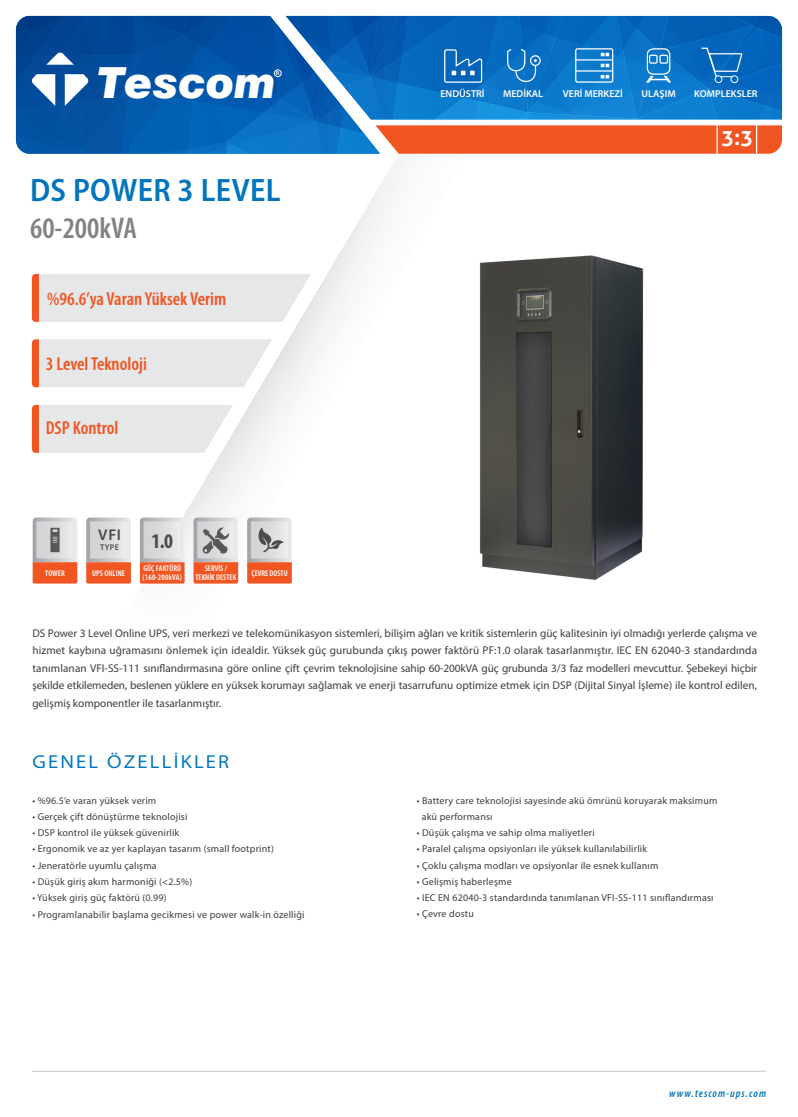
<style>
.page{position:relative;width:798px;height:1117px;background:#fff}
.page>*{position:absolute;margin:0;border:0;box-sizing:border-box;transform-origin:0 0}
.t1{font:italic 900 42.88px "Swiss 721 BT";color:#fff}
.t2{font:600 semi-condensed 32.5px "Myriad Pro";letter-spacing:.01em;color:#0075bd}
.t3{font:600 condensed 30px "Myriad Pro";color:#808285}
.t4{font:700 21.25px "Aller";color:#fff}
.t5{font:700 condensed 20.88px "Myriad Pro";color:#4b4c4d}
.t6{font:600 condensed 18.75px "Myriad Pro";color:#f15622}
.t7{font:semi-expanded 18.75px "Myriad Pro";letter-spacing:.12em;color:#0075bd}
.t8{font:600 15.62px "Myriad Pro";color:#4b4c4d}
.t9{font:11.25px/17.5px "Myriad Pro";color:#3e3e3f;text-align:justify}
.t10{font:italic 600 condensed 11.25px "Myriad Pro";letter-spacing:.09em;color:#0075bd}
.t11{font:10px "Myriad Pro";letter-spacing:.02em;color:#3e3e3f}
.t12{font:600 10px "Myriad Pro";color:#fff}
.t13{font:600 condensed 8.38px/9.4px "Myriad Pro";color:#fff;text-align:center}
.t14{font:600 8.38px "Myriad Pro";color:#4b4c4d}
.t15{font:700 5.12px "Arial";color:#fff}
</style>
<div class="page">
<img style="left:90px;top:155px;width:312px;height:429px">
<svg style="left:32px;top:274px;width:279px;height:48px;background:#e7e3e3"></svg>
<svg style="left:32px;top:339px;width:240px;height:48px;background:#e7e3e3"></svg>
<svg style="left:32px;top:405px;width:201px;height:47px;background:#e7e3e3"></svg>
<hr style="left:32px;top:1070px;width:733px;height:1px;background:#c7c8ca">
<svg style="left:16px;top:16px;width:766px;height:138px;background:#2f6bab"></svg>
<svg style="left:32px;top:515px;width:261px;height:68px"></svg>
<img style="left:479px;top:255px;width:165px;height:325px">
<p class="t1" style="left:98px;top:56px;width:179px">Tescom</p>
<p class="t15" style="left:276px;top:70px;width:5px">R</p>
<p class="t2" style="left:30px;top:170px;width:252px">DS POWER 3 LEVEL</p>
<p class="t3" style="left:30px;top:210px;width:108px">60-200kVA</p>
<p class="t6" style="left:47px;top:287px;width:181px">%96.6’ya Varan Yüksek Verim</p>
<p class="t6" style="left:46px;top:351px;width:102px">3 Level Teknoloji</p>
<p class="t6" style="left:46px;top:416px;width:74px">DSP Kontrol</p>
<p class="t8" style="left:98px;top:525px;width:24px">VFI</p>
<p class="t14" style="left:100px;top:542px;width:21px">TYPE</p>
<p class="t5" style="left:151px;top:527px;width:23px">1.0</p>
<p class="t13" style="left:45px;top:568px;width:21px">TOWER</p>
<p class="t13" style="left:92px;top:568px;width:34px">UPS ONLINE</p>
<p class="t13" style="left:142px;top:563px;width:41px;text-align:left">GÜÇ FAKTÖRÜ (160-200kVA)</p>
<p class="t13" style="left:195px;top:563px;width:42px">SERVİS /<br>TEKNİK DESTEK</p>
<p class="t13" style="left:251px;top:568px;width:38px">ÇEVRE DOSTU</p>
<p class="t12" style="left:440px;top:88px;width:46px">ENDÜSTRİ</p>
<p class="t12" style="left:503px;top:88px;width:41px">MEDİKAL</p>
<p class="t12" style="left:562px;top:88px;width:61px">VERİ MERKEZİ</p>
<p class="t12" style="left:641px;top:88px;width:36px">ULAŞIM</p>
<p class="t12" style="left:693px;top:88px;width:65px">KOMPLEKSLER</p>
<p class="t4" style="left:721px;top:124px;width:33px">3:3</p>
<p class="t9" style="left:32px;top:624px;width:726px">DS Power 3 Level Online UPS, veri merkezi ve telekomünikasyon sistemleri, bilişim ağları ve kritik sistemlerin güç kalitesinin iyi olmadığı yerlerde çalışma ve hizmet kaybına uğramasını önlemek için idealdir. Yüksek güç gurubunda çıkış power faktörü PF:1.0 olarak tasarlanmıştır. IEC EN 62040-3 standardında tanımlanan VFI-SS-111 sınıflandırmasına göre online çift çevrim teknolojisine sahip 60-200kVA güç grubunda 3/3 faz modelleri mevcuttur. Şebekeyi hiçbir şekilde etkilemeden, beslenen yüklere en yüksek korumayı sağlamak ve enerji tasarrufunu optimize etmek için DSP (Dijital Sinyal İşleme) ile kontrol edilen, gelişmiş komponentler ile tasarlanmıştır.</p>
<p class="t7" style="left:32px;top:750px;width:198px">GENEL ÖZELLİKLER</p>
<p class="t11" style="left:32px;top:793px;width:125px">• %96.5’e varan yüksek verim</p>
<p class="t11" style="left:32px;top:810px;width:156px">• Gerçek çift dönüştürme teknolojisi</p>
<p class="t11" style="left:32px;top:826px;width:148px">• DSP kontrol ile yüksek güvenirlik</p>
<p class="t11" style="left:32px;top:842px;width:243px">• Ergonomik ve az yer kaplayan tasarım (small footprint)</p>
<p class="t11" style="left:32px;top:858px;width:126px">• Jeneratörle uyumlu çalışma</p>
<p class="t11" style="left:32px;top:875px;width:161px">• Düşük giriş akım harmoniği (&lt;2.5%)</p>
<p class="t11" style="left:32px;top:891px;width:136px">• Yüksek giriş güç faktörü (0.99)</p>
<p class="t11" style="left:32px;top:908px;width:273px">• Programlanabilir başlama gecikmesi ve power walk-in özelliği</p>
<p class="t11" style="left:416px;top:793px;width:302px">• Battery care teknolojisi sayesinde akü ömrünü koruyarak maksimum</p>
<p class="t11" style="left:421px;top:810px;width:72px">akü performansı</p>
<p class="t11" style="left:416px;top:826px;width:179px">• Düşük çalışma ve sahip olma maliyetleri</p>
<p class="t11" style="left:416px;top:842px;width:232px">• Paralel çalışma opsiyonları ile yüksek kullanılabilirlik</p>
<p class="t11" style="left:416px;top:858px;width:243px">• Çoklu çalışma modları ve opsiyonlar ile esnek kullanım</p>
<p class="t11" style="left:416px;top:875px;width:96px">• Gelişmiş haberleşme</p>
<p class="t11" style="left:416px;top:891px;width:298px">• IEC EN 62040-3 standardında tanımlanan VFI-SS-111 sınıflandırması</p>
<p class="t11" style="left:416px;top:907px;width:59px">• Çevre dostu</p>
<p class="t10" style="left:669px;top:1086px;width:98px">www.tescom-ups.com</p>
</div>
